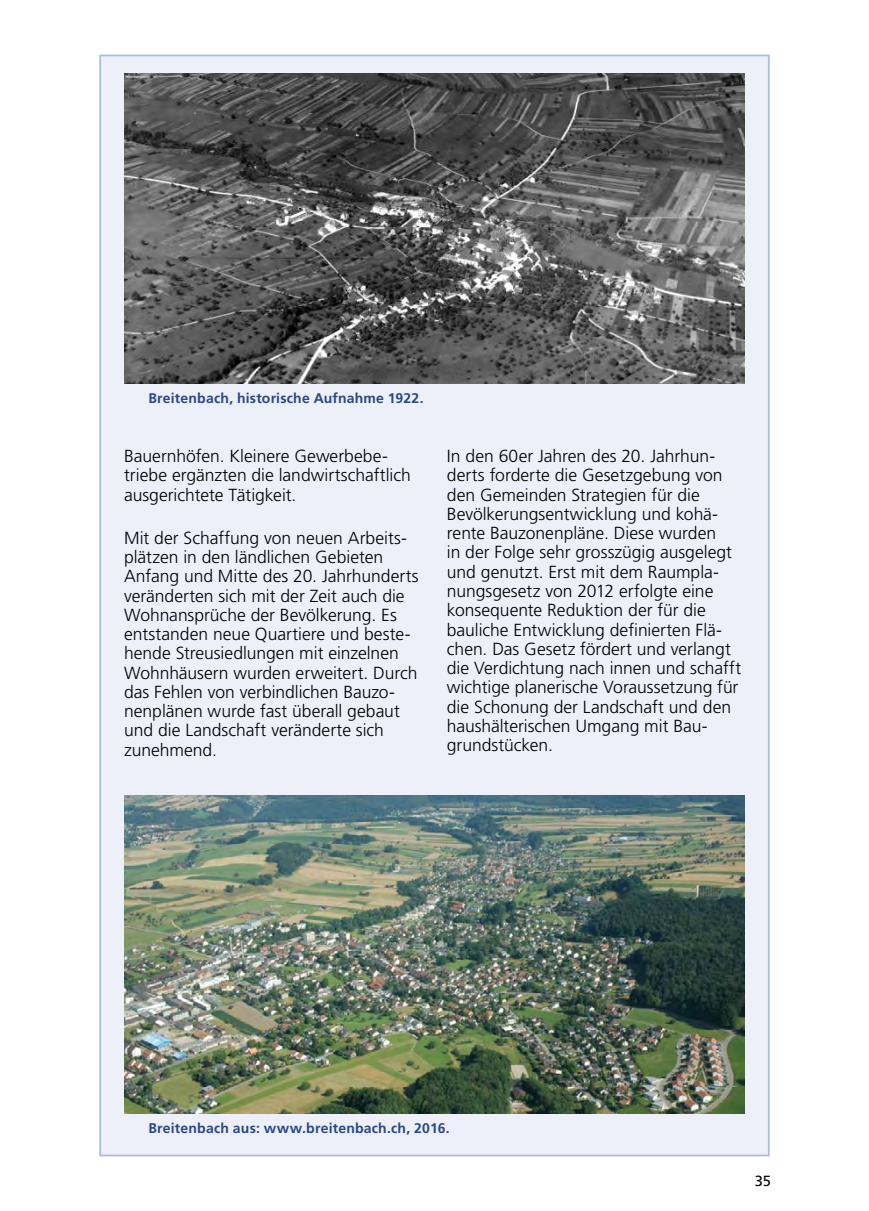
<style>
.page{position:relative;width:869px;height:1211px;background:#fff}
.page>*{position:absolute;margin:0;border:0;box-sizing:border-box;transform-origin:0 0}
.Einf__Abs__INHALT{font:300 17.5px/19.2px "Frutiger LT";color:#000}
._08_Seitennummer_REC{font:14.7px "Frutiger LT";color:#000}
._04_Bildlegende___8{font:700 14px "Frutiger LT";letter-spacing:.015em;color:#294884}
</style>
<div class="page">
<div style="left:100px;top:55px;width:668px;height:1100px;background:#edf0f9"></div>
<img style="left:124px;top:795px;width:620px;height:318px">
<img style="left:124px;top:74px;width:620px;height:309px">
<p class="_04_Bildlegende___8" style="left:148px;top:390px;width:276px">Breitenbach, historische Aufnahme 1922.</p>
<p class="Einf__Abs__INHALT" style="left:124px;top:447px;width:288px">Bauernhöfen. Kleinere Gewerbebe&shy;triebe ergänzten die landwirtschaftlich ausgerichtete Tätigkeit.</p>
<p class="Einf__Abs__INHALT" style="left:124px;top:528px;width:296px">Mit der Schaffung von neuen Arbeits&shy;plätzen in den ländlichen Gebieten Anfang und Mitte des 20. Jahrhunderts veränderten sich mit der Zeit auch die Wohnansprüche der Bevölkerung. Es entstanden neue Quartiere und beste&shy;hende Streusiedlungen mit einzelnen Wohnhäusern wurden erweitert. Durch das Fehlen von verbindlichen Bauzo&shy;nenplänen wurde fast überall gebaut und die Landschaft veränderte sich zunehmend.</p>
<p class="Einf__Abs__INHALT" style="left:446px;top:447px;width:296px">In den 60er Jahren des 20. Jahrhun&shy;derts forderte die Gesetzgebung von den Gemeinden Strategien für die Bevölkerungsentwicklung und kohä&shy;rente Bauzonenpläne. Diese wurden<br>in der Folge sehr grosszügig ausgelegt und genutzt. Erst mit dem Raumpla&shy;nungsgesetz von 2012 erfolgte eine konsequente Reduktion der für die bauliche Entwicklung definierten Flä&shy;chen. Das Gesetz fördert und verlangt die Verdichtung nach innen und schafft wichtige planerische Voraussetzung für die Schonung der Landschaft und den haushälterischen Umgang mit Bau&shy;grundstücken.</p>
<p class="_04_Bildlegende___8" style="left:148px;top:1119px;width:302px">Breitenbach aus: www.breitenbach.ch, 2016.</p>
<p class="_08_Seitennummer_REC" style="left:754px;top:1172px;width:17px">35</p>
</div>
